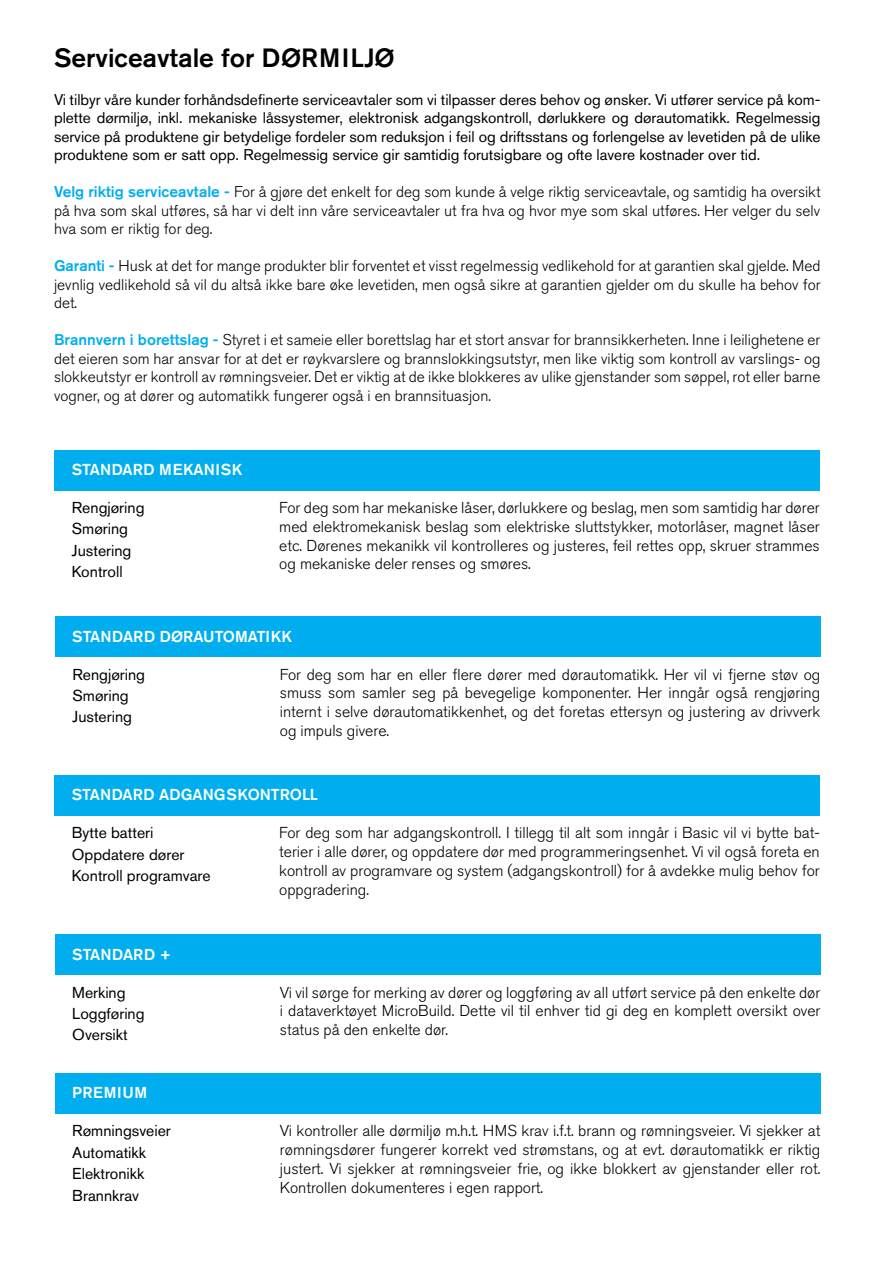
<style>
.page{position:relative;width:893px;height:1263px;background:#fff}
.page>*{position:absolute;margin:0;border:0;box-sizing:border-box;transform-origin:0 0}
.t1{font:500 26.25px "Akzidenz Grotesk BE";color:#000}
.t2{font:300 15.75px/18.9px "Akzidenz Grotesk BE";color:#000;text-align:justify}
.t3{font:15.75px/21.5px "Akzidenz Grotesk BE";color:#000}
.t4{font:500 15.75px "Akzidenz Grotesk BE";color:#fff}
.t5{font:500 15.75px "Akzidenz Grotesk BE";letter-spacing:.02em;color:#fff}
.t6{font:500 15.75px "Akzidenz Grotesk BE";letter-spacing:.04em;color:#fff}
.t7{font:300 15.45px/18.5px "Akzidenz Grotesk BE";color:#000;text-align:justify}
.t8{font:15.45px/18.5px "Akzidenz Grotesk BE";color:#000;text-align:justify}
.s1{font-weight:500;color:#00aeef}
</style>
<div class="page">
<div style="left:55px;top:450px;width:765px;height:40px;background:#00aeef"></div>
<div style="left:55px;top:616px;width:765px;height:41px;background:#00aeef"></div>
<div style="left:55px;top:775px;width:765px;height:40px;background:#00aeef"></div>
<div style="left:55px;top:934px;width:765px;height:41px;background:#00aeef"></div>
<div style="left:55px;top:1073px;width:765px;height:40px;background:#00aeef"></div>
<h1 class="t1" style="left:54px;top:42px;width:342px">Serviceavtale for DØRMILJØ</h1>
<p class="t8" style="left:54px;top:90px;width:768px">Vi tilbyr våre kunder forhåndsdefinerte serviceavtaler som vi tilpasser deres behov og ønsker. Vi utfører service på kom&shy;plette dørmiljø, inkl. mekaniske låssystemer, elektronisk adgangskontroll, dørlukkere og dørautomatikk. Regelmessig service på produktene gir betydelige fordeler som reduksjon i feil og driftsstans og forlengelse av levetiden på de ulike produktene som er satt opp. Regelmessig service gir samtidig forutsigbare og ofte lavere kostnader over tid.</p>
<p class="t7" style="left:54px;top:183px;width:768px"><span class="s1">Velg riktig serviceavtale -</span> For å gjøre det enkelt for deg som kunde å velge riktig serviceavtale, og samtidig ha oversikt på hva som skal utføres, så har vi delt inn våre serviceavtaler ut fra hva og hvor mye som skal utføres. Her velger du selv hva som er riktig for deg.</p>
<p class="t7" style="left:54px;top:257px;width:768px"><span class="s1">Garanti -</span> Husk at det for mange produkter blir forventet et visst regelmessig vedlikehold for at garantien skal gjelde. Med jevnlig vedlikehold så vil du altså ikke bare øke levetiden, men også sikre at garantien gjelder om du skulle ha behov for det.</p>
<p class="t7" style="left:54px;top:331px;width:768px"><span class="s1">Brannvern i borettslag -</span> Styret i et sameie eller borettslag har et stort ansvar for brannsikkerheten. Inne i leilighetene er det eieren som har ansvar for at det er røykvarslere og brannslokkingsutstyr, men like viktig som kontroll av varslings- og slokkeutstyr er kontroll av rømningsveier. Det er viktig at de ikke blokkeres av ulike gjenstander som søppel, rot eller barne vogner, og at dører og automatikk fungerer også i en brannsituasjon.</p>
<p class="t5" style="left:72px;top:460px;width:172px">STANDARD MEKANISK</p>
<p class="t3" style="left:72px;top:496px;width:74px">Rengjøring<br>Smøring<br>Justering<br>Kontroll</p>
<p class="t2" style="left:279px;top:498px;width:542px">For deg som har mekaniske låser, dørlukkere og beslag, men som samtidig har dører med elektromekanisk beslag som elektriske sluttstykker, motorlåser, magnet låser etc. Dørenes mekanikk vil kontrolleres og justeres, feil rettes opp, skruer strammes og mekaniske deler renses og smøres.</p>
<p class="t4" style="left:72px;top:626px;width:221px">STANDARD DØRAUTOMATIKK</p>
<p class="t2" style="left:280px;top:665px;width:542px">For deg som har en eller flere dører med dørautomatikk. Her vil vi fjerne støv og smuss som samler seg på bevegelige komponenter. Her inngår også rengjøring internt i selve dørautomatikkenhet, og det foretas ettersyn og justering av drivverk og impuls givere.</p>
<p class="t3" style="left:72px;top:663px;width:74px">Rengjøring<br>Smøring<br>Justering</p>
<p class="t4" style="left:72px;top:785px;width:248px">STANDARD ADGANGSKONTROLL</p>
<p class="t2" style="left:279px;top:824px;width:542px">For deg som har adgangskontroll. I tillegg til alt som inngår i Basic vil vi bytte bat&shy;terier i alle dører, og oppdatere dør med programmeringsenhet. Vi vil også foreta en kontroll av programvare og system (adgangskontroll) for å avdekke mulig behov for oppgradering.</p>
<p class="t3" style="left:72px;top:822px;width:140px">Bytte batteri<br>Oppdatere dører<br>Kontroll programvare</p>
<p class="t4" style="left:72px;top:944px;width:100px">STANDARD +</p>
<p class="t3" style="left:72px;top:981px;width:74px">Merking<br>Loggføring<br>Oversikt</p>
<p class="t6" style="left:72px;top:1083px;width:77px">PREMIUM</p>
<p class="t3" style="left:72px;top:1120px;width:100px">Rømningsveier<br>Automatikk<br>Elektronikk<br>Brannkrav</p>
<p class="t2" style="left:280px;top:983px;width:542px">Vi vil sørge for merking av dører og loggføring av all utført service på den enkelte dør i dataverktøyet MicroBuild. Dette vil til enhver tid gi deg en komplett oversikt over status på den enkelte dør.</p>
<p class="t2" style="left:280px;top:1122px;width:542px">Vi kontroller alle dørmiljø m.h.t. HMS krav i.f.t. brann og rømningsveier. Vi sjekker at rømningsdører fungerer korrekt ved strømstans, og at evt. dørautomatikk er riktig justert. Vi sjekker at rømningsveier frie, og ikke blokkert av gjenstander eller rot.<br>Kontrollen dokumenteres i egen rapport.</p>
</div>
